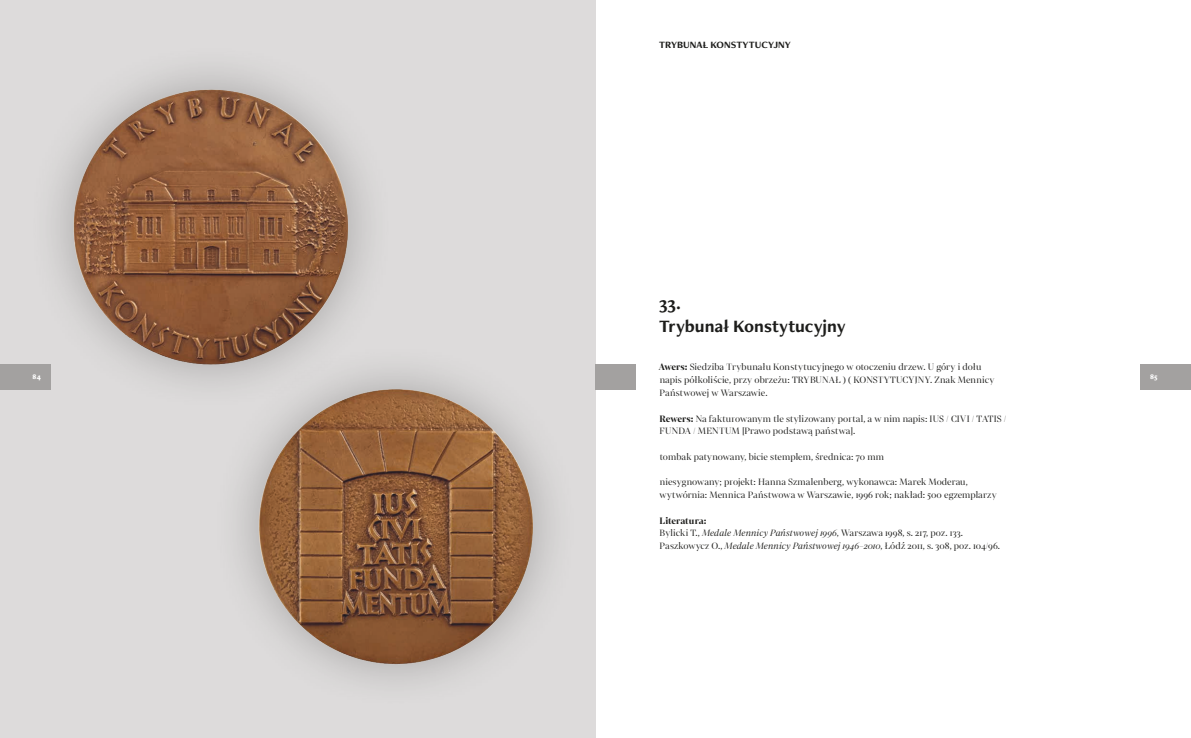
<style>
.page{position:relative;width:1191px;height:738px;background:#fff}
.page>*{position:absolute;margin:0;border:0;box-sizing:border-box;transform-origin:0 0}
.t1{font:700 18px/23px "Freight Neo Pro";color:#1d1d1b}
.t2{font:10px/12.8px "Mixta Pro";letter-spacing:.01em;color:#1d1d1b}
.t3{font:700 10px "Freight Neo Pro";color:#1d1d1b}
.t4{font:900 7.2px "Freight Neo Pro";color:#fff}
.s1{font-weight:700}
.s2{font-style:italic}
</style>
<div class="page">
<div style="left:0;top:0;width:595px;height:737px;background:#dddbdb"></div>
<div style="left:595px;top:364px;width:41px;height:25px;background:#a3a1a0"></div>
<div style="left:1140px;top:364px;width:51px;height:25px;background:#a3a1a0"></div>
<div style="left:0;top:364px;width:51px;height:25px;background:#a3a1a0"></div>
<div style="left:27px;top:43px;width:367px;height:367px;background:#dddbdb"></div>
<img style="left:62px;top:79px;width:297px;height:304px">
<div style="left:212px;top:343px;width:367px;height:366px;background:#1d1d1b;opacity:.3"></div>
<img style="left:243px;top:374px;width:297px;height:305px">
<p class="t3" style="left:659px;top:38px;width:133px">TRYBUNAŁ KONSTYTUCYJNY</p>
<h1 class="t1" style="left:659px;top:291px;width:188px">33.<br>Trybunał Konstytucyjny</h1>
<p class="t2" style="left:659px;top:360px;width:337px"><span class="s1">Awers:</span> Siedziba Trybunału Konstytucyjnego w otoczeniu drzew. U góry i dołu napis półkoliście, przy obrzeżu: TRYBUNAŁ ) ( KONSTYTUCYJNY. Znak Mennicy<br>Państwowej w Warszawie.</p>
<p class="t2" style="left:659px;top:411px;width:348px"><span class="s1">Rewers:</span> Na fakturowanym tle stylizowany portal, a w nim napis: IUS / CIVI / TATIS /<br>FUNDA / MENTUM [Prawo podstawą państwa].</p>
<p class="t2" style="left:660px;top:450px;width:226px">tombak patynowany, bicie stemplem, średnica: 70 mm</p>
<p class="t2" style="left:659px;top:475px;width:339px">niesygnowany; projekt: Hanna Szmalenberg, wykonawca: Marek Moderau, wytwórnia: Mennica Państwowa w Warszawie, 1996 rok; nakład: 500 egzemplarzy</p>
<p class="t2" style="left:659px;top:514px;width:342px"><span class="s1">Literatura:<br></span>Bylicki T., <span class="s2">Medale Mennicy Państwowej 1996</span>, Warszawa 1998, s. 217, poz. 133.<br>Paszkowycz O., <span class="s2">Medale Mennicy Państwowej 1946–2010</span>, Łódź 2011, s. 308, poz. 104/96.</p>
<p class="t4" style="left:33px;top:372px;width:10px">84</p>
<p class="t4" style="left:1150px;top:372px;width:9px">85</p>
</div>
